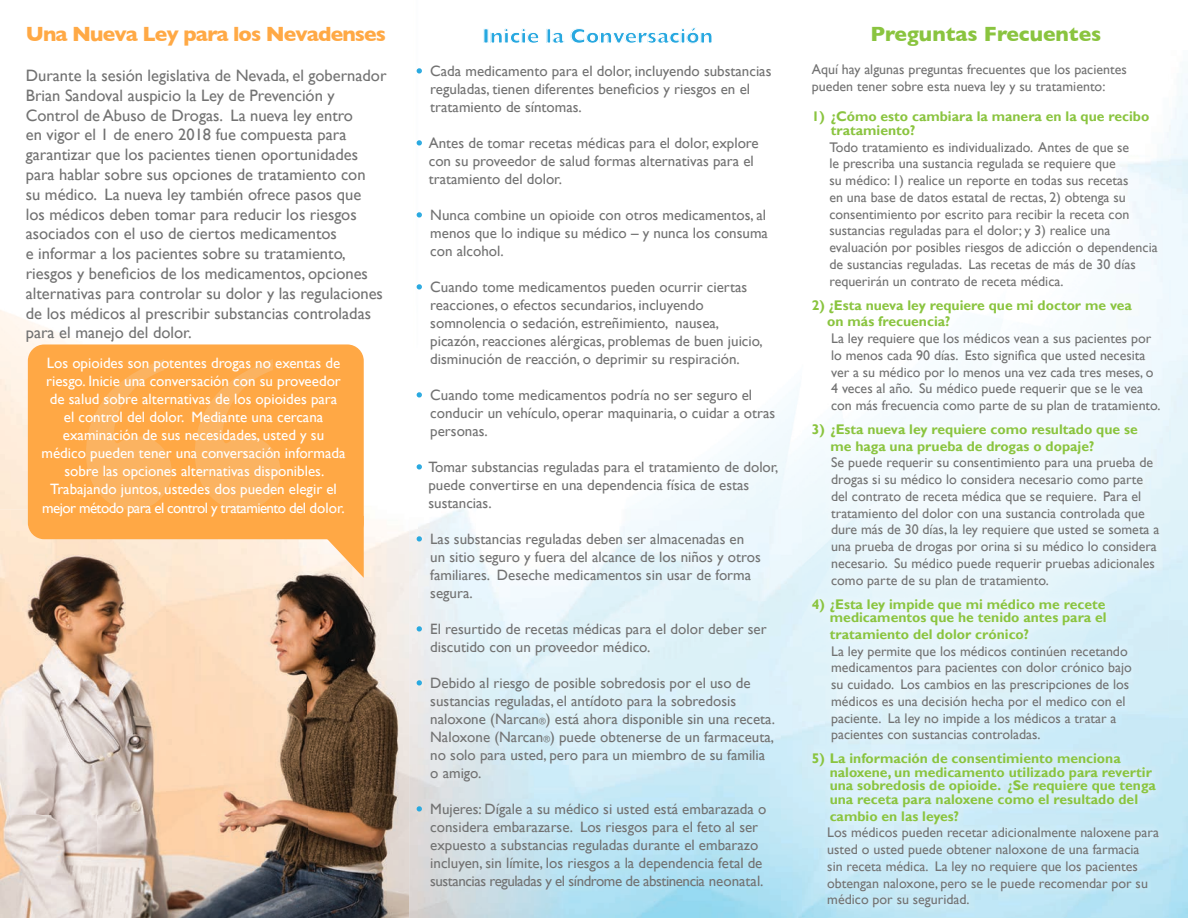
<style>
.page{position:relative;width:1188px;height:918px;background:#fff}
.page>*{position:absolute;margin:0;border:0;box-sizing:border-box;transform-origin:0 0}
.t1{font:700 463.35px "Times New Roman";color:#fbb361}
.t2{font:700 21px "Gill Sans";letter-spacing:-.04em;color:#ffa945}
.t3{font:700 21px "Gill Sans";color:#27a8e0}
.t4{font:700 21px "Gill Sans";color:#8ac43f}
.t5{font:16.5px/19.8px "Gill Sans";color:#727272}
.t6{font:15px/18px "Gill Sans";color:#727272}
.t7{font:15px/18px "Gill Sans";color:#fff;text-align:center}
.t8{font:15px "Gill Sans";letter-spacing:-.04em;color:#fff}
.t9{font:13.95px/16.8px "Gill Sans";color:#727272}
.t10{font:700 13.95px/13.5px "Gill Sans";color:#8ac43f}
.t11{font:13.95px/16.8px "Gill Sans";color:#717171}
.s1{color:#29a9e0}
.s2{font-size:9px}
</style>
<div class="page">
<img style="left:0;top:356px;width:28px;height:154px">
<svg style="left:416px;top:68px;width:6px;height:6px"></svg>
<svg style="left:416px;top:140px;width:6px;height:6px"></svg>
<svg style="left:416px;top:212px;width:6px;height:6px"></svg>
<svg style="left:416px;top:284px;width:6px;height:6px"></svg>
<svg style="left:416px;top:392px;width:6px;height:6px"></svg>
<svg style="left:416px;top:464px;width:6px;height:6px"></svg>
<svg style="left:415px;top:535px;width:8px;height:7px"></svg>
<svg style="left:415px;top:625px;width:8px;height:7px"></svg>
<svg style="left:415px;top:679px;width:8px;height:7px"></svg>
<svg style="left:415px;top:805px;width:8px;height:7px"></svg>
<img style="left:0;top:510px;width:409px;height:408px">
<svg style="left:305px;top:527px;width:59px;height:51px;background:#f7d3ab"></svg>
<div style="left:28px;top:344px;width:336px;height:195px;background:#ffa845;border-radius:16px"></div>
<h2 class="t2" style="left:26px;top:18px;width:362px">Una Nueva Ley para los Nevadenses</h2>
<p class="t5" style="left:26px;top:66px;width:362px">Durante la sesión legislativa de Nevada, el gobernador Brian Sandoval auspicio la Ley de Prevención y Control de Abuso de Drogas. La nueva ley entro<br>en vigor el 1 de enero 2018 fue compuesta para garantizar que los pacientes tienen oportunidades para hablar sobre sus opciones de tratamiento con<br>su médico. La nueva ley también ofrece pasos que<br>los médicos deben tomar para reducir los riesgos asociados con el uso de ciertos medicamentos<br>e informar a los pacientes sobre su tratamiento, riesgos y beneficios de los medicamentos, opciones alternativas para controlar su dolor y las regulaciones de los médicos al prescribir substancias controladas para el manejo del dolor.</p>
<p class="t7" style="left:42px;top:354px;width:306px">Los opioides son potentes drogas no exentas de riesgo. Inicie una conversación con su proveedor de salud sobre alternativas de los opioides para<br>el control del dolor. Mediante una cercana examinación de sus necesidades, usted y su médico pueden tener una conversación informada sobre las opciones alternativas disponibles.<br>Trabajando juntos, ustedes dos pueden elegir el</p>
<p class="t8" style="left:42px;top:500px;width:304px">mejor método para el control y tratamiento del dolor.</p>
<h1 class="t1" style="left:68px;top:197px;width:233px">“</h1>
<h2 class="t3" style="left:482px;top:19px;width:232px">Inicie la Conversación</h2>
<p class="t6" style="left:430px;top:62px;width:343px;text-indent:-14px"><span class="s1">•</span> Cada medicamento para el dolor, incluyendo substancias reguladas, tienen diferentes beneficios y riesgos en el tratamiento de síntomas.</p>
<p class="t6" style="left:429px;top:134px;width:331px;text-indent:-12px"><span class="s1">•</span> Antes de tomar recetas médicas para el dolor, explore con su proveedor de salud formas alternativas para el tratamiento del dolor.</p>
<p class="t6" style="left:430px;top:206px;width:339px;text-indent:-14px"><span class="s1">•</span> Nunca combine un opioide con otros medicamentos, al menos que lo indique su médico – y nunca los consuma con alcohol.</p>
<p class="t6" style="left:430px;top:278px;width:334px;text-indent:-14px"><span class="s1">•</span> Cuando tome medicamentos pueden ocurrir ciertas reacciones, o efectos secundarios, incluyendo somnolencia o sedación, estreñimiento, nausea, picazón, reacciones alérgicas, problemas de buen juicio, disminución de reacción, o deprimir su respiración.</p>
<p class="t6" style="left:430px;top:386px;width:347px;text-indent:-14px"><span class="s1">•</span> Cuando tome medicamentos podría no ser seguro el conducir un vehículo, operar maquinaria, o cuidar a otras personas.</p>
<p class="t6" style="left:428px;top:458px;width:352px;text-indent:-12px"><span class="s1">•</span> Tomar substancias reguladas para el tratamiento de dolor, puede convertirse en una dependencia física de estas sustancias.</p>
<p class="t6" style="left:430px;top:530px;width:332px;text-indent:-14px"><span class="s1">•</span> Las substancias reguladas deben ser almacenadas en un sitio seguro y fuera del alcance de los niños y otros familiares. Deseche medicamentos sin usar de forma segura.</p>
<p class="t6" style="left:430px;top:620px;width:338px;text-indent:-14px"><span class="s1">•</span> El resurtido de recetas médicas para el dolor deber ser discutido con un proveedor médico.</p>
<p class="t6" style="left:430px;top:674px;width:346px;text-indent:-14px"><span class="s1">•</span> Debido al riesgo de posible sobredosis por el uso de sustancias reguladas, el antídoto para la sobredosis naloxone (Narcan<span class="s2">®</span>) está ahora disponible sin una receta.<br>Naloxone (Narcan<span class="s2">®</span>) puede obtenerse de un farmaceuta, no solo para usted, pero para un miembro de su familia o amigo.</p>
<p class="t6" style="left:430px;top:800px;width:338px;text-indent:-14px"><span class="s1">•</span> Mujeres: Dígale a su médico si usted está embarazada o considera embarazarse. Los riesgos para el feto al ser expuesto a substancias reguladas durante el embarazo incluyen, sin límite, los riesgos a la dependencia fetal de sustancias reguladas y el síndrome de abstinencia neonatal.</p>
<h2 class="t4" style="left:871px;top:18px;width:232px">Preguntas Frecuentes</h2>
<p class="t9" style="left:812px;top:62px;width:317px">Aquí hay algunas preguntas frecuentes que los pacientes pueden tener sobre esta nueva ley y su tratamiento:</p>
<p class="t10" style="left:831px;top:110px;width:320px;text-indent:-19px">1) ¿Cómo esto cambiara la manera en la que recibo tratamiento?</p>
<p class="t9" style="left:829px;top:139px;width:330px">Todo tratamiento es individualizado. Antes de que se<br>le prescriba una sustancia regulada se requiere que<br>su médico: 1) realice un reporte en todas sus recetas<br>en una base de datos estatal de rectas, 2) obtenga su consentimiento por escrito para recibir la receta con sustancias reguladas para el dolor; y 3) realice una evaluación por posibles riesgos de adicción o dependencia de sustancias reguladas. Las recetas de más de 30 días requerirán un contrato de receta médica.</p>
<p class="t10" style="left:827px;top:297px;width:306px;line-height:16.8px;text-indent:-16px">2) ¿Esta nueva ley requiere que mi doctor me vea on más frecuencia?</p>
<p class="t11" style="left:831px;top:330px;width:331px">La ley requiere que los médicos vean a sus pacientes por lo menos cada 90 días. Esto significa que usted necesita ver a su médico por lo menos una vez cada tres meses, o 4 veces al año. Su médico puede requerir que se le vea con más frecuencia como parte de su plan de tratamiento.</p>
<p class="t10" style="left:831px;top:421px;width:309px;line-height:16.8px;text-indent:-19px">3) ¿Esta nueva ley requiere como resultado que se me haga una prueba de drogas o dopaje?</p>
<p class="t9" style="left:831px;top:455px;width:330px">Se puede requerir su consentimiento para una prueba de drogas si su médico lo considera necesario como parte del contrato de receta médica que se requiere. Para el tratamiento del dolor con una sustancia controlada que dure más de 30 días, la ley requiere que usted se someta a una prueba de drogas por orina si su médico lo considera necesario. Su médico puede requerir pruebas adicionales como parte de su plan de tratamiento.</p>
<p class="t10" style="left:812px;top:598px;width:296px;text-align:right">4) ¿Esta ley impide que mi médico me recete medicamentos que he tenido antes para el</p>
<p class="t10" style="left:830px;top:628px;width:201px">tratamiento del dolor crónico?</p>
<p class="t9" style="left:831px;top:643px;width:302px">La ley permite que los médicos continúen recetando medicamentos para pacientes con dolor crónico bajo su cuidado. Los cambios en las prescripciones de los médicos es una decisión hecha por el medico con el paciente. La ley no impide a los médicos a tratar a pacientes con sustancias controladas.</p>
<p class="t10" style="left:830px;top:752px;width:328px;text-indent:-18px">5) La información de consentimiento menciona naloxene, un medicamento utilizado para revertir una sobredosis de opioide. ¿Se requiere que tenga una receta para naloxene como el resultado del</p>
<p class="t10" style="left:830px;top:809px;width:131px">cambio en las leyes?</p>
<p class="t9" style="left:827px;top:824px;width:333px">Los médicos pueden recetar adicionalmente naloxene para usted o usted puede obtener naloxone de una farmacia<br>sin receta médica. La ley no requiere que los pacientes obtengan naloxone, pero se le puede recomendar por su médico por su seguridad.</p>
</div>
